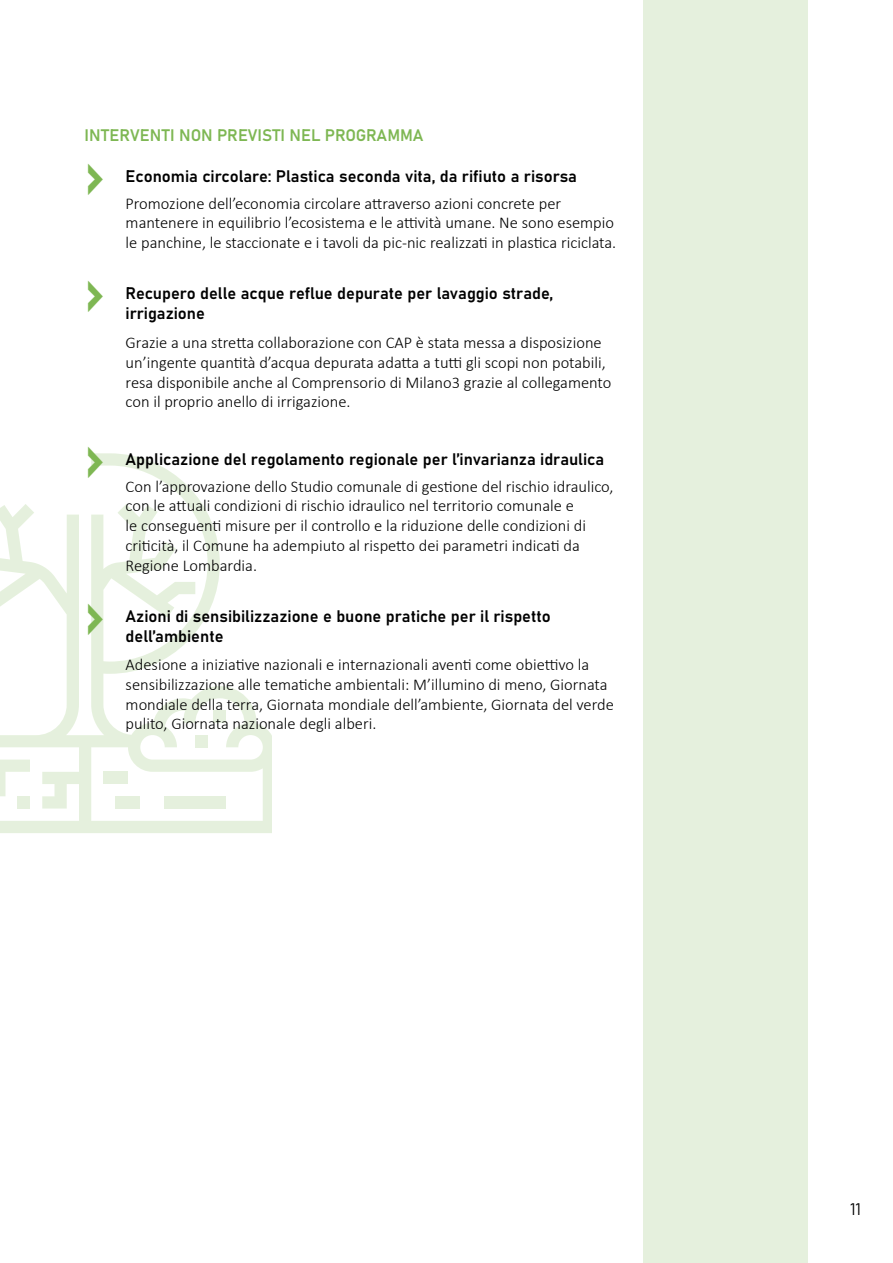
<style>
.page{position:relative;width:893px;height:1263px;background:#fff}
.page>*{position:absolute;margin:0;border:0;box-sizing:border-box;transform-origin:0 0}
.t1{font:78.75px "Bahnschrift";color:#7eb753;scale:.57 1}
.t2{font:300 16.5px/19.8px "Calibri";color:#000}
.t3{font:16.5px/19.8px "Bahnschrift";color:#000}
.t4{font:16.5px "Bahnschrift";color:#7eb753}
</style>
<div class="page">
<svg style="left:0;top:453px;width:271px;height:380px"></svg>
<div style="left:214px;top:710px;width:12px;height:13px;background:#e5f0dd"></div>
<div style="left:195px;top:735px;width:13px;height:12px;background:#e5f0dd"></div>
<div style="left:18px;top:796px;width:12px;height:12px;background:#e5f0dd"></div>
<div style="left:116px;top:796px;width:24px;height:12px;background:#e5f0dd"></div>
<div style="left:165px;top:796px;width:61px;height:12px;background:#e5f0dd"></div>
<div style="left:103px;top:772px;width:25px;height:12px;background:#e5f0dd"></div>
<div style="left:643px;top:0;width:165px;height:1263px;background:#e5f0dd"></div>
<p class="t4" style="left:84px;top:123px;width:341px">INTERVENTI NON PREVISTI NEL PROGRAMMA</p>
<h1 class="t1" style="left:85px;top:117px;width:35px">&gt;</h1>
<h1 class="t1" style="left:85px;top:234px;width:35px">&gt;</h1>
<h1 class="t1" style="left:85px;top:400px;width:35px">&gt;</h1>
<h1 class="t1" style="left:85px;top:557px;width:35px">&gt;</h1>
<p class="t3" style="left:126px;top:165px;width:453px">Economia circolare: Plastica seconda vita, da rifiuto a risorsa</p>
<p class="t2" style="left:126px;top:193px;width:492px">Promozione dell’economia circolare attraverso azioni concrete per mantenere in equilibrio l’ecosistema e le attività umane. Ne sono esempio le panchine, le staccionate e i tavoli da pic-nic realizzati in plastica riciclata.</p>
<p class="t3" style="left:126px;top:282px;width:429px">Recupero delle acque reflue depurate per lavaggio strade, irrigazione</p>
<p class="t2" style="left:126px;top:332px;width:487px">Grazie a una stretta collaborazione con CAP è stata messa a disposizione un’ingente quantità d’acqua depurata adatta a tutti gli scopi non potabili, resa disponibile anche al Comprensorio di Milano3 grazie al collegamento con il proprio anello di irrigazione.</p>
<p class="t3" style="left:126px;top:448px;width:480px">Applicazione del regolamento regionale per l’invarianza idraulica</p>
<p class="t2" style="left:126px;top:476px;width:489px">Con l’approvazione dello Studio comunale di gestione del rischio idraulico, con le attuali condizioni di rischio idraulico nel territorio comunale e<br>le conseguenti misure per il controllo e la riduzione delle condizioni di criticità, il Comune ha adempiuto al rispetto dei parametri indicati da Regione Lombardia.</p>
<p class="t3" style="left:126px;top:605px;width:427px">Azioni di sensibilizzazione e buone pratiche per il rispetto dell’ambiente</p>
<p class="t2" style="left:126px;top:654px;width:490px">Adesione a iniziative nazionali e internazionali aventi come obiettivo la sensibilizzazione alle tematiche ambientali: M’illumino di meno, Giornata mondiale della terra, Giornata mondiale dell’ambiente, Giornata del verde pulito, Giornata nazionale degli alberi.</p>
<p class="t3" style="left:850px;top:1198px;width:12px">11</p>
</div>
